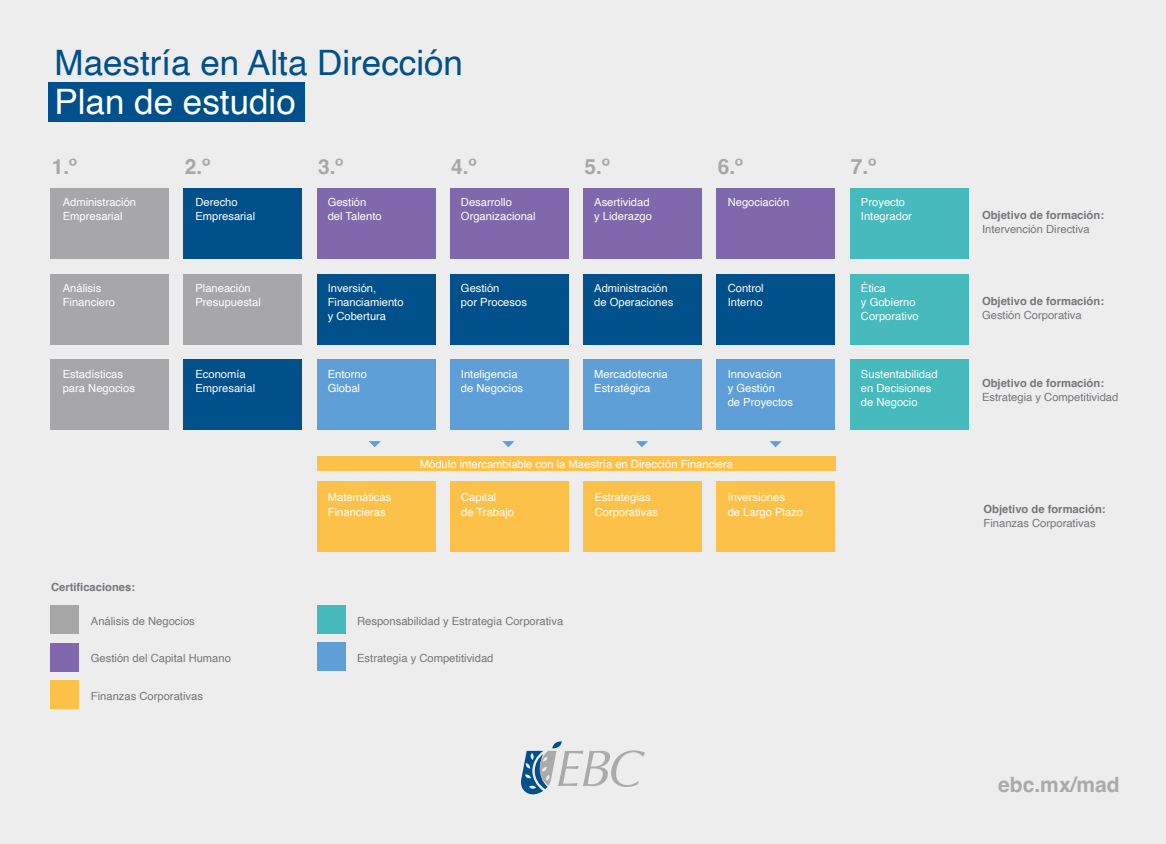
<style>
.page{position:relative;width:1166px;height:844px;background:#fff}
.page>*{position:absolute;margin:0;border:0;box-sizing:border-box;transform-origin:0 0}
.t1{font:35px "Helvetica";color:#00508b}
.t2{font:35px "Helvetica";color:#fff}
.t3{font:700 21px "Helvetica";color:#a7a7a9}
.t4{font:700 21px "Helvetica";color:#aaa}
.t5{font:11.2px/14px "Helvetica";color:#fff}
.t6{font:11.2px "Helvetica";color:#76777b}
.t7{font:700 11.2px "Helvetica";color:#76777b}
</style>
<div class="page">
<div style="left:0;top:0;width:1166px;height:843px;background:#ededed"></div>
<div style="left:51px;top:605px;width:28px;height:29px;background:#a6a6a6"></div>
<div style="left:51px;top:642px;width:28px;height:29px;background:#7f68ac"></div>
<div style="left:317px;top:641px;width:29px;height:29px;background:#5f9fd7"></div>
<div style="left:317px;top:605px;width:29px;height:28px;background:#47babd"></div>
<div style="left:51px;top:679px;width:28px;height:29px;background:#fcc149"></div>
<div style="left:49px;top:82px;width:256px;height:39px;background:#00508b"></div>
<svg style="left:521px;top:741px;width:124px;height:53px"></svg>
<div style="left:317px;top:481px;width:118px;height:71px;background:#fcc149"></div>
<div style="left:450px;top:481px;width:119px;height:71px;background:#fcc149"></div>
<div style="left:584px;top:481px;width:118px;height:71px;background:#fcc149"></div>
<div style="left:717px;top:481px;width:118px;height:71px;background:#fcc149"></div>
<div style="left:317px;top:457px;width:518px;height:14px;background:#fcc149"></div>
<div style="left:50px;top:188px;width:119px;height:71px;background:#a7a7a9"></div>
<div style="left:184px;top:188px;width:118px;height:71px;background:#00508b"></div>
<div style="left:317px;top:188px;width:118px;height:71px;background:#7f68ac"></div>
<div style="left:450px;top:188px;width:118px;height:71px;background:#7f68ac"></div>
<div style="left:583px;top:188px;width:119px;height:71px;background:#7f68ac"></div>
<div style="left:717px;top:188px;width:118px;height:71px;background:#7f68ac"></div>
<div style="left:50px;top:274px;width:119px;height:70px;background:#a7a7a9"></div>
<div style="left:184px;top:274px;width:118px;height:70px;background:#a7a7a9"></div>
<div style="left:317px;top:274px;width:118px;height:70px;background:#00508b"></div>
<div style="left:450px;top:274px;width:118px;height:70px;background:#00508b"></div>
<div style="left:583px;top:274px;width:119px;height:70px;background:#00508b"></div>
<div style="left:717px;top:274px;width:118px;height:70px;background:#00508b"></div>
<div style="left:50px;top:359px;width:119px;height:70px;background:#a7a7a9"></div>
<div style="left:184px;top:359px;width:118px;height:70px;background:#00508b"></div>
<div style="left:317px;top:359px;width:118px;height:70px;background:#5f9fd7"></div>
<div style="left:450px;top:359px;width:118px;height:70px;background:#5f9fd7"></div>
<div style="left:583px;top:359px;width:119px;height:70px;background:#5f9fd7"></div>
<div style="left:717px;top:359px;width:118px;height:70px;background:#5f9fd7"></div>
<svg style="left:369px;top:441px;width:12px;height:6px"></svg>
<svg style="left:502px;top:441px;width:12px;height:6px"></svg>
<svg style="left:636px;top:441px;width:12px;height:6px"></svg>
<svg style="left:769px;top:441px;width:13px;height:6px"></svg>
<div style="left:850px;top:188px;width:118px;height:71px;background:#47babd"></div>
<div style="left:850px;top:274px;width:118px;height:70px;background:#47babd"></div>
<div style="left:850px;top:359px;width:118px;height:70px;background:#47babd"></div>
<h1 class="t1" style="left:55px;top:36px;width:410px">Maestría en Alta Dirección</h1>
<h1 class="t2" style="left:55px;top:74px;width:243px">Plan de estudio</h1>
<h2 class="t3" style="left:52px;top:153px;width:27px">1.º</h2>
<h2 class="t3" style="left:185px;top:153px;width:27px">2.º</h2>
<h2 class="t3" style="left:318px;top:153px;width:27px">3.º</h2>
<h2 class="t3" style="left:451px;top:153px;width:27px">4.º</h2>
<h2 class="t3" style="left:584px;top:153px;width:27px">5.º</h2>
<h2 class="t3" style="left:718px;top:153px;width:27px">6.º</h2>
<h2 class="t3" style="left:851px;top:153px;width:27px">7.º</h2>
<p class="t5" style="left:63px;top:196px;width:75px">Administración<br>Empresarial</p>
<p class="t5" style="left:328px;top:196px;width:55px">Gestión del Talento</p>
<p class="t5" style="left:728px;top:196px;width:63px">Negociación</p>
<p class="t5" style="left:594px;top:196px;width:59px">Asertividad y Liderazgo</p>
<p class="t5" style="left:861px;top:196px;width:53px">Proyecto<br>Integrador</p>
<p class="t5" style="left:195px;top:196px;width:61px">Derecho<br>Empresarial</p>
<p class="t5" style="left:461px;top:196px;width:76px">Desarrollo<br>Organizacional</p>
<p class="t5" style="left:63px;top:281px;width:54px">Análisis<br>Financiero</p>
<p class="t5" style="left:195px;top:281px;width:67px">Planeación<br>Presupuestal</p>
<p class="t5" style="left:63px;top:367px;width:74px">Estadísticas para Negocios</p>
<p class="t5" style="left:195px;top:367px;width:61px">Economía<br>Empresarial</p>
<p class="t7" style="left:51px;top:580px;width:86px">Certificaciones:</p>
<p class="t6" style="left:91px;top:612px;width:105px">Análisis de Negocios</p>
<p class="t6" style="left:91px;top:649px;width:142px">Gestión del Capital Humano</p>
<p class="t6" style="left:91px;top:687px;width:114px">Finanzas Corporativas</p>
<p class="t5" style="left:328px;top:281px;width:77px">Inversión,<br>Financiamiento y Cobertura</p>
<p class="t5" style="left:328px;top:367px;width:41px">Entorno<br>Global</p>
<p class="t5" style="left:461px;top:281px;width:67px">Gestión<br>por Procesos</p>
<p class="t5" style="left:461px;top:367px;width:64px">Inteligencia de Negocios</p>
<p class="t5" style="left:594px;top:281px;width:81px">Administración de Operaciones</p>
<p class="t5" style="left:594px;top:367px;width:75px">Mercadotecnia<br>Estratégica</p>
<p class="t5" style="left:728px;top:281px;width:38px">Control<br>Interno</p>
<p class="t5" style="left:728px;top:367px;width:67px">Innovación<br>y Gestión<br>de Proyectos</p>
<p class="t5" style="left:420px;top:457px;width:315px">Módulo intercambiable con la Maestría en Dirección Financiera</p>
<p class="t5" style="left:328px;top:490px;width:65px;line-height:14.7px">Matemáticas<br>Financieras</p>
<p class="t5" style="left:461px;top:490px;width:54px;line-height:14.7px">Capital<br>de Trabajo</p>
<p class="t5" style="left:595px;top:490px;width:65px;line-height:14.7px">Estrategias<br>Corporativas</p>
<p class="t5" style="left:728px;top:490px;width:77px;line-height:14.7px">Inversiones<br>de Largo Plazo</p>
<p class="t6" style="left:357px;top:612px;width:208px">Responsabilidad y Estrategia Corporativa</p>
<p class="t6" style="left:357px;top:649px;width:138px">Estrategia y Competitividad</p>
<p class="t5" style="left:861px;top:281px;width:59px">Ética<br>y Gobierno<br>Corporativo</p>
<p class="t5" style="left:861px;top:367px;width:78px">Sustentabilidad en Decisiones de Negocio</p>
<p class="t7" style="left:982px;top:208px;width:123px">Objetivo de formación:</p>
<p class="t6" style="left:982px;top:220px;width:109px">Intervención Directiva</p>
<p class="t7" style="left:982px;top:294px;width:123px">Objetivo de formación:</p>
<p class="t6" style="left:982px;top:306px;width:101px">Gestión Corporativa</p>
<p class="t7" style="left:982px;top:376px;width:123px">Objetivo de formación:</p>
<p class="t6" style="left:982px;top:388px;width:138px">Estrategia y Competitividad</p>
<p class="t7" style="left:983px;top:502px;width:123px">Objetivo de formación:</p>
<p class="t6" style="left:983px;top:514px;width:114px">Finanzas Corporativas</p>
<h2 class="t4" style="left:998px;top:771px;width:123px">ebc.mx/mad</h2>
</div>
